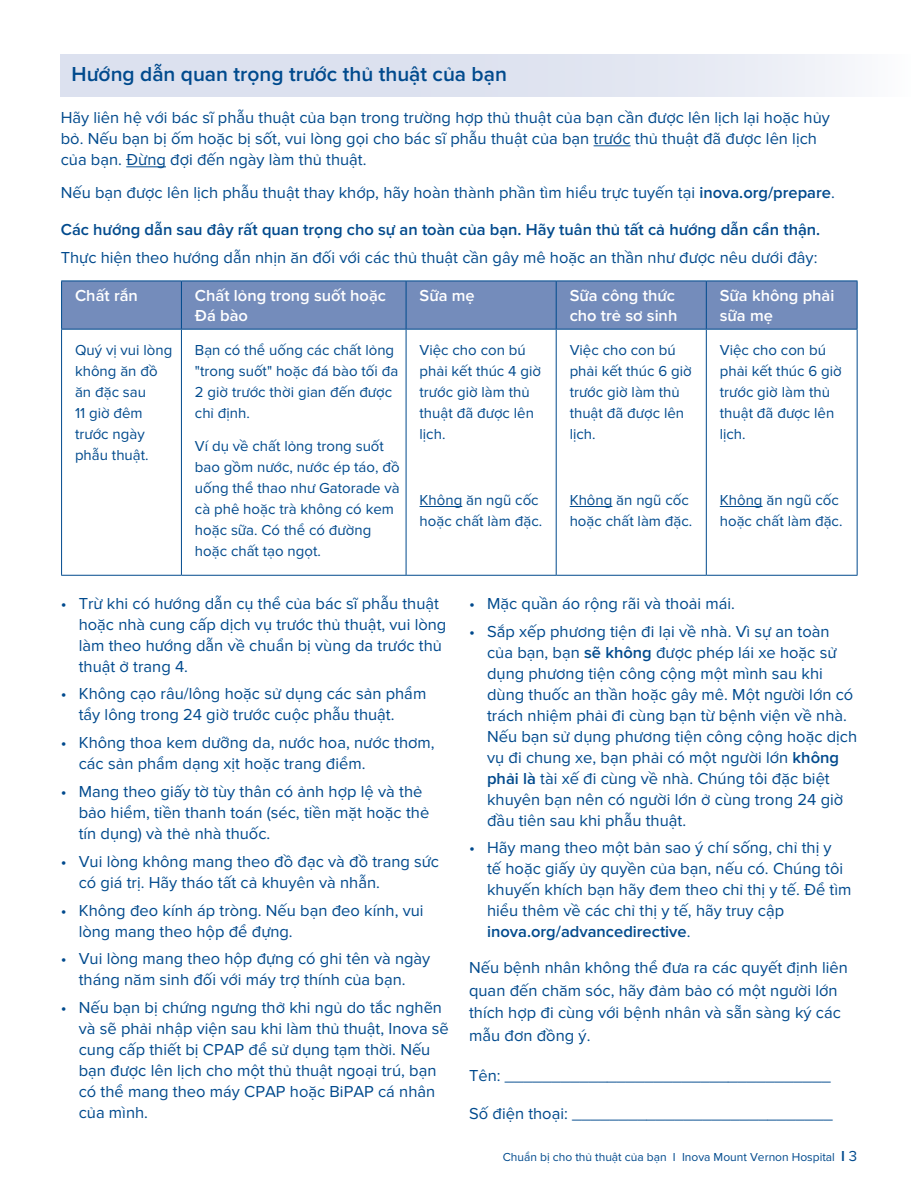
<style>
.page{position:relative;width:918px;height:1188px;background:#fff}
.page>*{position:absolute;margin:0;border:0;box-sizing:border-box;transform-origin:0 0}
.t1{font:600 21px "Proxima Nova";color:#004a8d}
.t2{font:16.5px/21px "Proxima Nova";color:#004a8d}
.t3{font:600 16.5px "Proxima Nova";color:#004a8d}
.t4{font:600 16.5px/19.8px "Proxima Nova";color:#fff}
.t5{font:15px/21px "Proxima Nova";color:#004a8d}
.t6{font:12px "Proxima Nova";color:#004a8d}
.s1{font-weight:600}
.s2{font-weight:600;font-size:15px}
.s3{font-size:15px}
</style>
<div class="page">
<div style="left:61px;top:54px;width:850px;height:42px;background:linear-gradient(to right,#d5dbec,#f0f2f8)"></div>
<hr style="left:594px;top:146px;width:37px;height:1px;background:#004a8d">
<hr style="left:126px;top:167px;width:40px;height:1px;background:#004a8d">
<div style="left:62px;top:282px;width:795px;height:47px;background:#748cbb"></div>
<hr style="left:61px;top:281px;width:120px;height:1px;background:#004a8d">
<hr style="left:61px;top:281px;width:1px;height:48px;background:#004a8d">
<hr style="left:181px;top:281px;width:225px;height:1px;background:#004a8d">
<hr style="left:181px;top:281px;width:1px;height:48px;background:#004a8d">
<hr style="left:406px;top:281px;width:150px;height:1px;background:#004a8d">
<hr style="left:406px;top:281px;width:1px;height:48px;background:#004a8d">
<hr style="left:556px;top:281px;width:150px;height:1px;background:#004a8d">
<hr style="left:556px;top:281px;width:1px;height:48px;background:#004a8d">
<hr style="left:706px;top:281px;width:152px;height:1px;background:#004a8d">
<hr style="left:706px;top:281px;width:1px;height:48px;background:#004a8d">
<hr style="left:857px;top:281px;width:1px;height:48px;background:#004a8d">
<hr style="left:61px;top:329px;width:120px;height:1px;background:#004a8d">
<hr style="left:61px;top:330px;width:1px;height:245px;background:#004a8d">
<hr style="left:181px;top:329px;width:225px;height:1px;background:#004a8d">
<hr style="left:181px;top:330px;width:1px;height:245px;background:#004a8d">
<hr style="left:406px;top:329px;width:150px;height:1px;background:#004a8d">
<hr style="left:406px;top:330px;width:1px;height:245px;background:#004a8d">
<hr style="left:556px;top:329px;width:150px;height:1px;background:#004a8d">
<hr style="left:556px;top:330px;width:1px;height:245px;background:#004a8d">
<hr style="left:706px;top:329px;width:152px;height:1px;background:#004a8d">
<hr style="left:706px;top:330px;width:1px;height:245px;background:#004a8d">
<hr style="left:857px;top:330px;width:1px;height:245px;background:#004a8d">
<hr style="left:61px;top:575px;width:120px;height:1px;background:#004a8d">
<hr style="left:181px;top:575px;width:225px;height:1px;background:#004a8d">
<hr style="left:406px;top:575px;width:150px;height:1px;background:#004a8d">
<hr style="left:556px;top:575px;width:150px;height:1px;background:#004a8d">
<hr style="left:706px;top:575px;width:152px;height:1px;background:#004a8d">
<hr style="left:420px;top:506px;width:42px;height:1px;background:#004a8d">
<hr style="left:570px;top:506px;width:42px;height:1px;background:#004a8d">
<hr style="left:720px;top:506px;width:43px;height:1px;background:#004a8d">
<p class="t1" style="left:72px;top:62px;width:437px">Hướng dẫn quan trọng trước thủ thuật của bạn</p>
<p class="t2" style="left:61px;top:107px;width:771px">Hãy liên hệ với bác sĩ phẫu thuật của bạn trong trường hợp thủ thuật của bạn cần được lên lịch lại hoặc hủy bỏ. Nếu bạn bị ốm hoặc bị sốt, vui lòng gọi cho bác sĩ phẫu thuật của bạn trước thủ thuật đã được lên lịch của bạn. Đừng đợi đến ngày làm thủ thuật.</p>
<p class="t2" style="left:61px;top:182px;width:776px">Nếu bạn được lên lịch phẫu thuật thay khớp, hãy hoàn thành phần tìm hiểu trực tuyến tại <span class="s1">inova.org/prepare</span>.</p>
<p class="t3" style="left:61px;top:220px;width:761px">Các hướng dẫn sau đây rất quan trọng cho sự an toàn của bạn. Hãy tuân thủ tất cả hướng dẫn cẩn thận.</p>
<p class="t2" style="left:61px;top:247px;width:758px">Thực hiện theo hướng dẫn nhịn ăn đối với các thủ thuật cần gây mê hoặc an thần như được nêu dưới đây:</p>
<p class="t4" style="left:75px;top:286px;width:64px">Chất rắn</p>
<p class="t4" style="left:195px;top:286px;width:193px">Chất lỏng trong suốt hoặc<br>Đá bào</p>
<p class="t4" style="left:420px;top:286px;width:57px">Sữa mẹ</p>
<p class="t4" style="left:570px;top:286px;width:109px">Sữa công thức cho trẻ sơ sinh</p>
<p class="t4" style="left:720px;top:286px;width:116px">Sữa không phải sữa mẹ</p>
<p class="t5" style="left:75px;top:339px;width:99px">Quý vị vui lòng không ăn đồ ăn đặc sau<br>11 giờ đêm trước ngày phẫu thuật.</p>
<p class="t5" style="left:195px;top:339px;width:205px">Bạn có thể uống các chất lỏng "trong suốt" hoặc đá bào tối đa<br>2 giờ trước thời gian đến được chỉ định.</p>
<p class="t5" style="left:420px;top:339px;width:123px">Việc cho con bú phải kết thúc 4 giờ trước giờ làm thủ thuật đã được lên lịch.</p>
<p class="t5" style="left:570px;top:339px;width:123px">Việc cho con bú phải kết thúc 6 giờ trước giờ làm thủ thuật đã được lên lịch.</p>
<p class="t5" style="left:720px;top:339px;width:123px">Việc cho con bú phải kết thúc 6 giờ trước giờ làm thủ thuật đã được lên lịch.</p>
<p class="t5" style="left:195px;top:435px;width:206px">Ví dụ về chất lỏng trong suốt bao gồm nước, nước ép táo, đồ uống thể thao như Gatorade và cà phê hoặc trà không có kem hoặc sữa. Có thể có đường hoặc chất tạo ngọt.</p>
<p class="t5" style="left:420px;top:489px;width:124px">Không ăn ngũ cốc hoặc chất làm đặc.</p>
<p class="t5" style="left:570px;top:489px;width:124px">Không ăn ngũ cốc hoặc chất làm đặc.</p>
<p class="t5" style="left:720px;top:489px;width:124px">Không ăn ngũ cốc hoặc chất làm đặc.</p>
<p class="t2" style="left:79px;top:593px;width:369px;text-indent:-18px">• Trừ khi có hướng dẫn cụ thể của bác sĩ phẫu thuật hoặc nhà cung cấp dịch vụ trước thủ thuật, vui lòng làm theo hướng dẫn về chuẩn bị vùng da trước thủ thuật ở trang 4.</p>
<p class="t2" style="left:79px;top:684px;width:349px;text-indent:-18px">• Không cạo râu/lông hoặc sử dụng các sản phẩm tẩy lông trong 24 giờ trước cuộc phẫu thuật.</p>
<p class="t2" style="left:79px;top:733px;width:357px;text-indent:-18px">• Không thoa kem dưỡng da, nước hoa, nước thơm, các sản phẩm dạng xịt hoặc trang điểm.</p>
<p class="t2" style="left:79px;top:781px;width:352px;text-indent:-18px">• Mang theo giấy tờ tùy thân có ảnh hợp lệ và thẻ bảo hiểm, tiền thanh toán (séc, tiền mặt hoặc thẻ tín dụng) và thẻ nhà thuốc.</p>
<p class="t2" style="left:79px;top:851px;width:362px;text-indent:-18px">• Vui lòng không mang theo đồ đạc và đồ trang sức có giá trị. Hãy tháo tất cả khuyên và nhẫn.</p>
<p class="t2" style="left:79px;top:900px;width:346px;text-indent:-18px">• Không đeo kính áp tròng. Nếu bạn đeo kính, vui lòng mang theo hộp để đựng.</p>
<p class="t2" style="left:61px;top:949px;width:371px;text-align:center">• Vui lòng mang theo hộp đựng có ghi tên và ngày tháng năm sinh đối với máy trợ thính của bạn.</p>
<p class="t2" style="left:79px;top:997px;width:372px;text-indent:-18px">• Nếu bạn bị chứng ngưng thở khi ngủ do tắc nghẽn và sẽ phải nhập viện sau khi làm thủ thuật, Inova sẽ cung cấp thiết bị CPAP để sử dụng tạm thời. Nếu bạn được lên lịch cho một thủ thuật ngoại trú, bạn có thể mang theo máy CPAP hoặc BiPAP cá nhân của mình.</p>
<p class="t2" style="left:469px;top:593px;width:267px">• Mặc quần áo rộng rãi và thoải mái.</p>
<p class="t2" style="left:487px;top:621px;width:372px;text-indent:-18px">• Sắp xếp phương tiện đi lại về nhà. Vì sự an toàn của bạn, bạn <span class="s1">sẽ không</span> được phép lái xe hoặc sử dụng phương tiện công cộng một mình sau khi dùng thuốc an thần hoặc gây mê. Một người lớn có trách nhiệm phải đi cùng bạn từ bệnh viện về nhà.<br>Nếu bạn sử dụng phương tiện công cộng hoặc dịch vụ đi chung xe, bạn phải có một người lớn <span class="s1">không phải là</span> tài xế đi cùng về nhà. Chúng tôi đặc biệt khuyên bạn nên có người lớn ở cùng trong 24 giờ đầu tiên sau khi phẫu thuật.</p>
<p class="t2" style="left:487px;top:838px;width:366px;text-indent:-18px">• Hãy mang theo một bản sao ý chí sống, chỉ thị y<br>tế hoặc giấy ủy quyền của bạn, nếu có. Chúng tôi khuyến khích bạn hãy đem theo chỉ thị y tế. Để tìm hiểu thêm về các chỉ thị y tế, hãy truy cập <span class="s1">inova.org/advancedirective</span>.</p>
<p class="t2" style="left:469px;top:957px;width:380px;line-height:22.5px">Nếu bệnh nhân không thể đưa ra các quyết định liên quan đến chăm sóc, hãy đảm bảo có một người lớn thích hợp đi cùng với bệnh nhân và sẵn sàng ký các mẫu đơn đồng ý.</p>
<p class="t2" style="left:469px;top:1066px;width:363px">Tên: ___________________________________</p>
<p class="t2" style="left:469px;top:1103px;width:365px">Số điện thoại: ____________________________</p>
<p class="t6" style="left:503px;top:1150px;width:356px">Chuẩn bị cho thủ thuật của bạn I Inova Mount Vernon Hospital <span class="s2">I</span> <span class="s3">3</span></p>
</div>
